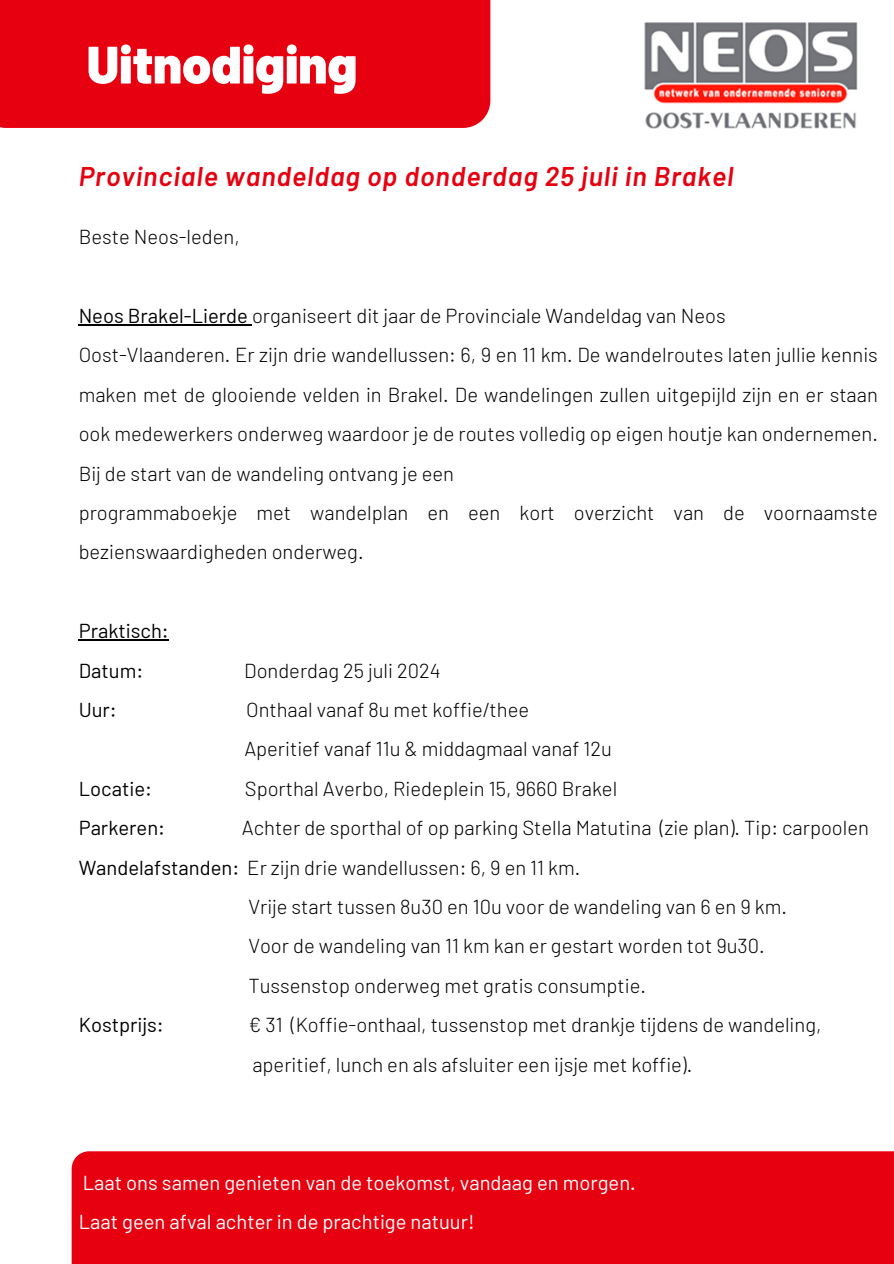
<style>
.page{position:relative;width:894px;height:1264px;background:#fff}
.page>*{position:absolute;margin:0;border:0;box-sizing:border-box;transform-origin:0 0}
.t1{font:900 52.5px "Barlow";color:#fff}
.t2{font:italic 600 27px "Barlow";letter-spacing:.035em;color:#e7000f}
.t3{font:300 20.25px/39.3px "Barlow";color:#000;text-align:justify}
.t4{font:20.25px "Barlow";color:#fff}
.t5{font:20.25px "Barlow";color:#000}
.s1{font-weight:400}
</style>
<div class="page">
<div style="left:72px;top:1151px;width:821px;height:112px;background:#e7000f"></div>
<div style="left:0;top:0;width:490px;height:128px;background:#e7000f"></div>
<img style="left:644px;top:22px;width:213px;height:106px">
<hr style="left:79px;top:324px;width:173px;height:1px;background:#000">
<hr style="left:79px;top:639px;width:90px;height:1px;background:#000">
<p class="t1" style="left:87px;top:31px;width:272px">Uitnodiging</p>
<p class="t2" style="left:79px;top:159px;width:656px">Provinciale wandeldag op donderdag 25 juli in Brakel</p>
<h1 class="t3" style="left:79px;top:216px;width:162px">Beste Neos-leden,</h1>
<h2 class="t3" style="left:79px;top:295px;width:648px"><span class="s1">Neos Brakel-Lierde</span> organiseert dit jaar de Provinciale Wandeldag van Neos</h2>
<p class="t3" style="left:79px;top:334px;width:800px">Oost-Vlaanderen. Er zijn drie wandellussen: 6, 9 en 11 km. De wandelroutes laten jullie kennis maken met de glooiende velden in Brakel. De wandelingen zullen uitgepijld zijn en er staan ook medewerkers onderweg waardoor je de routes volledig op eigen houtje kan ondernemen.<br>Bij de start van de wandeling ontvang je een</p>
<p class="t3" style="left:79px;top:492px;width:800px">programmaboekje met wandelplan en een kort overzicht van de voornaamste bezienswaardigheden onderweg.</p>
<p class="t5" style="left:79px;top:618px;width:91px">Praktisch:</p>
<p class="t5" style="left:79px;top:657px;width:66px">Datum:</p>
<p class="t3" style="left:244px;top:649px;width:198px">Donderdag 25 juli 2024</p>
<p class="t5" style="left:79px;top:696px;width:40px">Uur:</p>
<p class="t3" style="left:246px;top:689px;width:284px">Onthaal vanaf 8u met koffie/thee</p>
<p class="t3" style="left:244px;top:728px;width:369px">Aperitief vanaf 11u &amp; middagmaal vanaf 12u</p>
<p class="t5" style="left:79px;top:775px;width:75px">Locatie:</p>
<p class="t3" style="left:245px;top:768px;width:374px">Sporthal Averbo, Riedeplein 15, 9660 Brakel</p>
<p class="t5" style="left:79px;top:814px;width:88px">Parkeren:</p>
<p class="t3" style="left:242px;top:807px;width:628px">Achter de sporthal of op parking Stella Matutina (zie plan). Tip: carpoolen</p>
<p class="t3" style="left:79px;top:846px;width:503px"><span class="s1">Wandelafstanden:</span> Er zijn drie wandellussen: 6, 9 en 11 km.</p>
<p class="t3" style="left:248px;top:886px;width:540px">Vrije start tussen 8u30 en 10u voor de wandeling van 6 en 9 km.</p>
<p class="t3" style="left:248px;top:925px;width:518px">Voor de wandeling van 11 km kan er gestart worden tot 9u30.</p>
<p class="t3" style="left:248px;top:964px;width:399px">Tussenstop onderweg met gratis consumptie.</p>
<p class="t5" style="left:79px;top:1011px;width:87px">Kostprijs:</p>
<p class="t3" style="left:248px;top:1004px;width:574px">€ 31 (Koffie-onthaal, tussenstop met drankje tijdens de wandeling,</p>
<p class="t3" style="left:252px;top:1043px;width:441px">aperitief, lunch en als afsluiter een ijsje met koffie).</p>
<p class="t4" style="left:83px;top:1169px;width:554px">Laat ons samen genieten van de toekomst, vandaag en morgen.</p>
<p class="t4" style="left:79px;top:1208px;width:397px">Laat geen afval achter in de prachtige natuur!</p>
</div>
